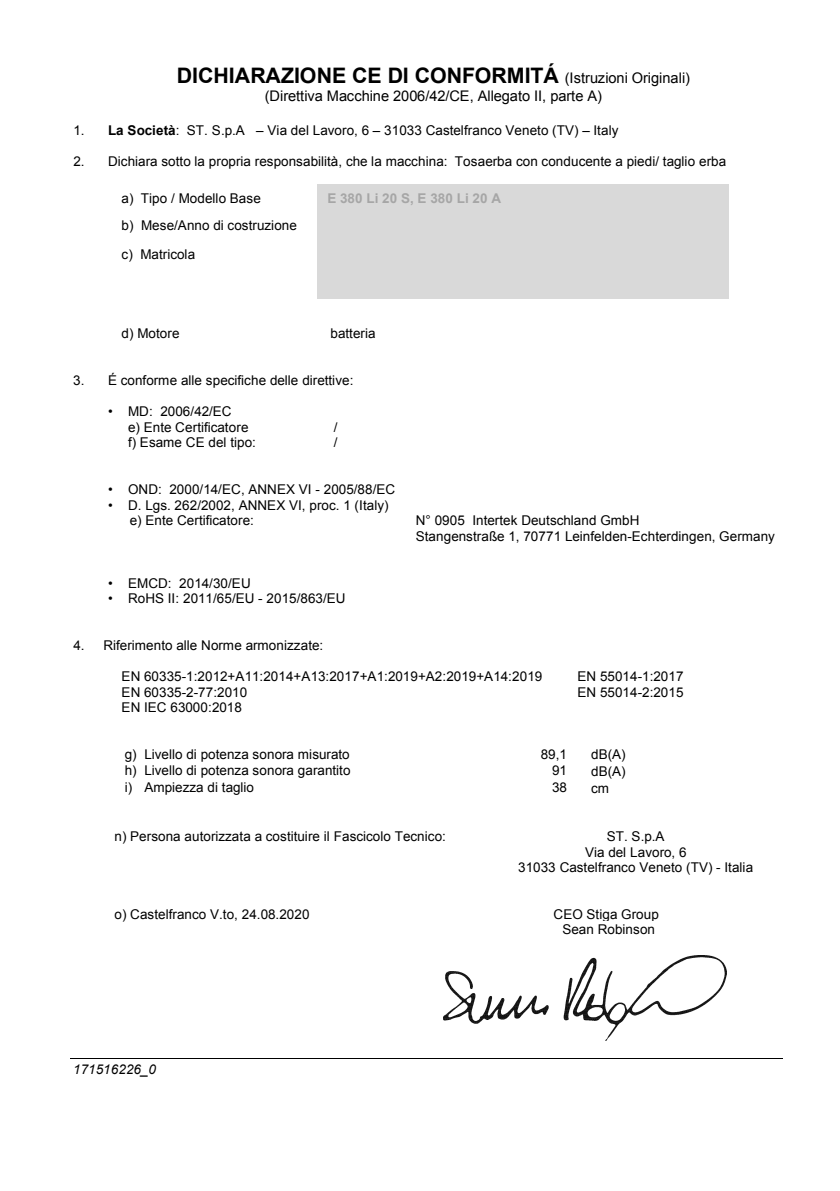
<style>
.page{position:relative;width:840px;height:1191px;background:#fff}
.page>*{position:absolute;margin:0;border:0;box-sizing:border-box;transform-origin:0 0}
.t1{font:700 21.4px "Arial";letter-spacing:-.005em;color:#000}
.t2{font:14.6px "Arial";color:#000}
.t3{font:13.4px/15.6px "Arial";color:#000}
.t4{font:700 13.4px "Arial";letter-spacing:.01em;color:#a6a6a6}
.t5{font:italic 13.4px "Arial";letter-spacing:-.005em;color:#000}
.s1{font-weight:400;font-size:14.6px}
.s2{font-weight:700}
</style>
<div class="page">
<div style="left:317px;top:184px;width:411px;height:27px;background:#d9d9d9"></div>
<div style="left:317px;top:211px;width:411px;height:28px;background:#d9d9d9"></div>
<div style="left:317px;top:239px;width:411px;height:30px;background:#d9d9d9"></div>
<div style="left:317px;top:269px;width:411px;height:30px;background:#d9d9d9"></div>
<hr style="left:70px;top:1058px;width:712px;height:1px;background:#000">
<img style="left:443px;top:955px;width:283px;height:85px">
<p class="t1" style="left:177px;top:61px;width:514px">DICHIARAZIONE CE DI CONFORMITÁ <span class="s1">(Istruzioni Originali)</span></p>
<p class="t2" style="left:264px;top:86px;width:339px">(Direttiva Macchine 2006/42/CE, Allegato II, parte A)</p>
<p class="t3" style="left:73px;top:122px;width:546px">1. <span class="s2">La Società</span>: ST. S.p.A – Via del Lavoro, 6 – 31033 Castelfranco Veneto (TV) – Italy</p>
<p class="t3" style="left:73px;top:153px;width:654px">2. Dichiara sotto la propria responsabilità, che la macchina: Tosaerba con conducente a piedi/ taglio erba</p>
<p class="t3" style="left:122px;top:190px;width:141px">a) Tipo / Modello Base</p>
<p class="t4" style="left:327px;top:189px;width:175px">E 380 Li 20 S, E 380 Li 20 A</p>
<p class="t3" style="left:121px;top:211px;width:177px;line-height:28.6px">b) Mese/Anno di costruzione c) Matricola</p>
<p class="t3" style="left:121px;top:326px;width:59px">d) Motore</p>
<p class="t3" style="left:330px;top:326px;width:47px">batteria</p>
<p class="t3" style="left:73px;top:373px;width:281px">3. É conforme alle specifiche delle direttive:</p>
<p class="t3" style="left:128px;top:404px;width:122px;text-indent:-20px">• MD: 2006/42/EC<br>e) Ente Certificatore</p>
<p class="t3" style="left:334px;top:419px;width:5px">/</p>
<p class="t3" style="left:128px;top:435px;width:129px">f) Esame CE del tipo:</p>
<p class="t3" style="left:334px;top:435px;width:5px">/</p>
<p class="t3" style="left:108px;top:482px;width:288px">• OND: 2000/14/EC, ANNEX VI - 2005/88/EC</p>
<p class="t3" style="left:130px;top:497px;width:260px;text-indent:-22px">• D. Lgs. 262/2002, ANNEX VI, proc. 1 (Italy) e) Ente Certificatore:</p>
<p class="t3" style="left:415px;top:513px;width:360px">N° 0905 Intertek Deutschland GmbH<br>Stangenstraße 1, 70771 Leinfelden-Echterdingen, Germany</p>
<p class="t3" style="left:108px;top:575px;width:144px">• EMCD: 2014/30/EU</p>
<p class="t3" style="left:108px;top:591px;width:239px">• RoHS II: 2011/65/EU - 2015/863/EU</p>
<p class="t3" style="left:73px;top:637px;width:251px">4. Riferimento alle Norme armonizzate:</p>
<p class="t3" style="left:121px;top:668px;width:422px">EN 60335-1:2012+A11:2014+A13:2017+A1:2019+A2:2019+A14:2019<br>EN 60335-2-77:2010<br>EN IEC 63000:2018</p>
<p class="t3" style="left:577px;top:668px;width:107px">EN 55014-1:2017<br>EN 55014-2:2015</p>
<p class="t3" style="left:125px;top:746px;width:226px">g) Livello di potenza sonora misurato</p>
<p class="t3" style="left:540px;top:746px;width:28px">89,1</p>
<p class="t3" style="left:591px;top:747px;width:36px">dB(A)</p>
<p class="t3" style="left:125px;top:763px;width:227px">h) Livello di potenza sonora garantito</p>
<p class="t3" style="left:552px;top:763px;width:16px">91</p>
<p class="t3" style="left:591px;top:763px;width:36px">dB(A)</p>
<p class="t3" style="left:125px;top:779px;width:131px">i) Ampiezza di taglio</p>
<p class="t3" style="left:552px;top:779px;width:16px">38</p>
<p class="t3" style="left:591px;top:780px;width:19px">cm</p>
<p class="t3" style="left:115px;top:828px;width:332px">n) Persona autorizzata a costituire il Fascicolo Tecnico:</p>
<p class="t3" style="left:518px;top:828px;width:236px;text-align:center">ST. S.p.A<br>Via del Lavoro, 6<br>31033 Castelfranco Veneto (TV) - Italia</p>
<p class="t3" style="left:115px;top:906px;width:196px">o) Castelfranco V.to, 24.08.2020</p>
<p class="t3" style="left:553px;top:906px;width:107px;text-align:center">CEO Stiga Group<br>Sean Robinson</p>
<p class="t5" style="left:73px;top:1060px;width:84px">171516226_0</p>
</div>
